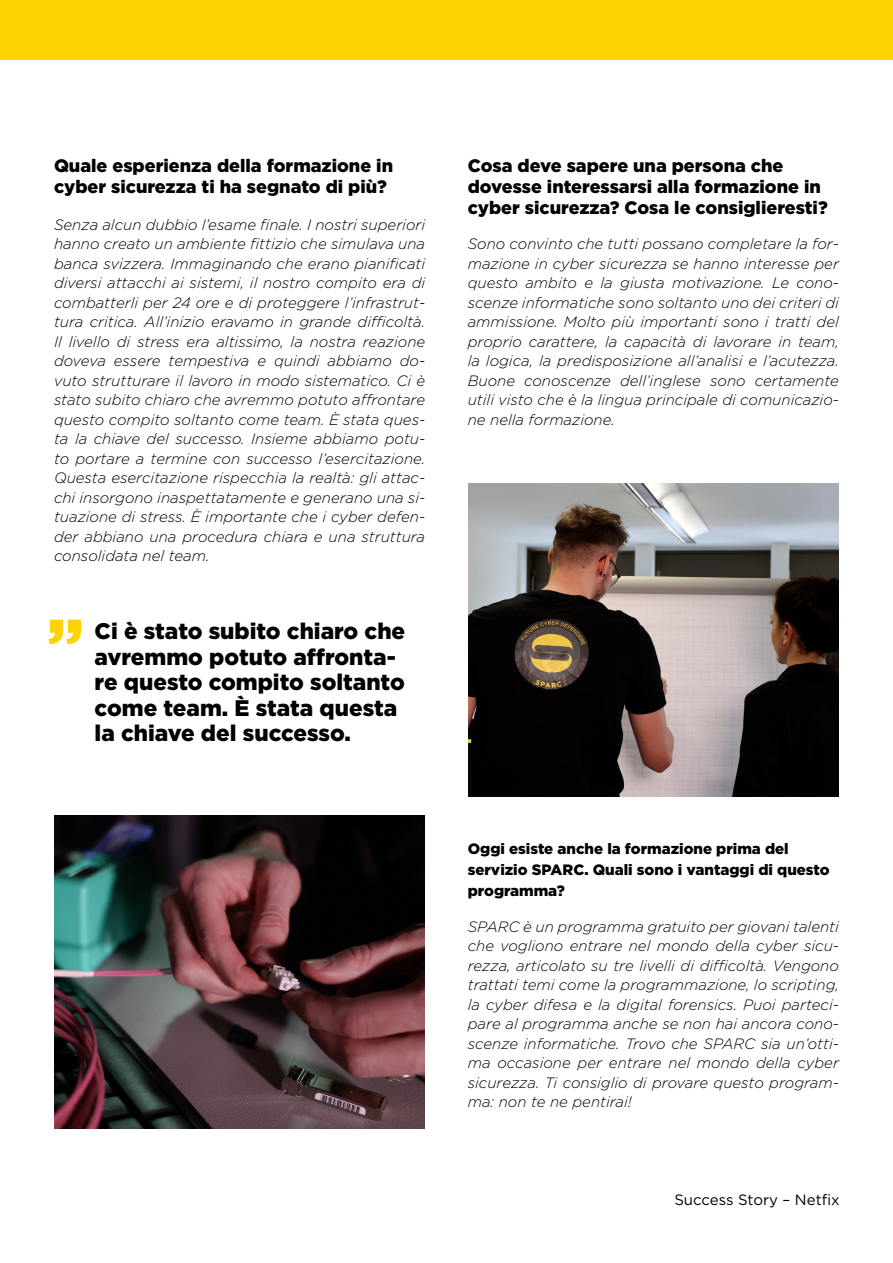
<style>
.page{position:relative;width:893px;height:1263px;background:#fff}
.page>*{position:absolute;margin:0;border:0;box-sizing:border-box;transform-origin:0 0}
.t1{font:900 67.5px "Gotham";color:#fed304}
.t2{font:900 22.5px/25.5px "Gotham";color:#000}
.t3{font:900 18px/21px "Gotham";color:#000}
.t4{font:italic 300 15px/19.5px "Gotham";color:#000;text-align:justify}
.t5{font:900 15px/21px "Gotham";color:#000}
.t6{font:15px "Gotham";color:#000}
</style>
<div class="page">
<div style="left:0;top:0;width:893px;height:60px;background:#fed304"></div>
<img style="left:469px;top:484px;width:370px;height:312px">
<img style="left:54px;top:815px;width:371px;height:314px">
<p class="t3" style="left:54px;top:155px;width:341px">Quale esperienza della formazione in cyber sicurezza ti ha segnato di più?</p>
<p class="t4" style="left:54px;top:214px;width:373px">Senza alcun dubbio l’esame finale. I nostri superiori hanno creato un ambiente fittizio che simulava una banca svizzera. Immaginando che erano pianificati diversi attacchi ai sistemi, il nostro compito era di combatterli per 24 ore e di proteggere l’infrastrut&shy;tura critica. All’inizio eravamo in grande difficoltà.<br>Il livello di stress era altissimo, la nostra reazione doveva essere tempestiva e quindi abbiamo do&shy;vuto strutturare il lavoro in modo sistematico. Ci è stato subito chiaro che avremmo potuto affrontare questo compito soltanto come team. È stata ques&shy;ta la chiave del successo. Insieme abbiamo potu&shy;to portare a termine con successo l’esercitazione.<br>Questa esercitazione rispecchia la realtà: gli attac&shy;chi insorgono inaspettatamente e generano una si&shy;tuazione di stress. È importante che i cyber defen&shy;der abbiano una procedura chiara e una struttura consolidata nel team.</p>
<h1 class="t1" style="left:47px;top:562px;width:38px">„</h1>
<h2 class="t2" style="left:95px;top:618px;width:312px">Ci è stato subito chiaro che avremmo potuto affronta&shy;re questo compito soltanto come team. È stata questa la chiave del successo.</h2>
<p class="t3" style="left:468px;top:155px;width:361px">Cosa deve sapere una persona che dovesse interessarsi alla formazione in cyber sicurezza? Cosa le consiglieresti?</p>
<p class="t4" style="left:468px;top:234px;width:373px">Sono convinto che tutti possano completare la for&shy;mazione in cyber sicurezza se hanno interesse per questo ambito e la giusta motivazione. Le cono&shy;scenze informatiche sono soltanto uno dei criteri di ammissione. Molto più importanti sono i tratti del proprio carattere, la capacità di lavorare in team, la logica, la predisposizione all’analisi e l’acutezza.<br>Buone conoscenze dell’inglese sono certamente utili visto che è la lingua principale di comunicazio&shy;ne nella formazione.</p>
<p class="t5" style="left:468px;top:838px;width:363px">Oggi esiste anche la formazione prima del servizio SPARC. Quali sono i vantaggi di questo programma?</p>
<p class="t4" style="left:468px;top:916px;width:373px">SPARC è un programma gratuito per giovani talenti che vogliono entrare nel mondo della cyber sicu&shy;rezza, articolato su tre livelli di difficoltà. Vengono trattati temi come la programmazione, lo scripting, la cyber difesa e la digital forensics. Puoi parteci&shy;pare al programma anche se non hai ancora cono&shy;scenze informatiche. Trovo che SPARC sia un’otti&shy;ma occasione per entrare nel mondo della cyber sicurezza. Ti consiglio di provare questo program&shy;ma: non te ne pentirai!</p>
<p class="t6" style="left:674px;top:1190px;width:167px">Success Story – Netfix</p>
</div>
